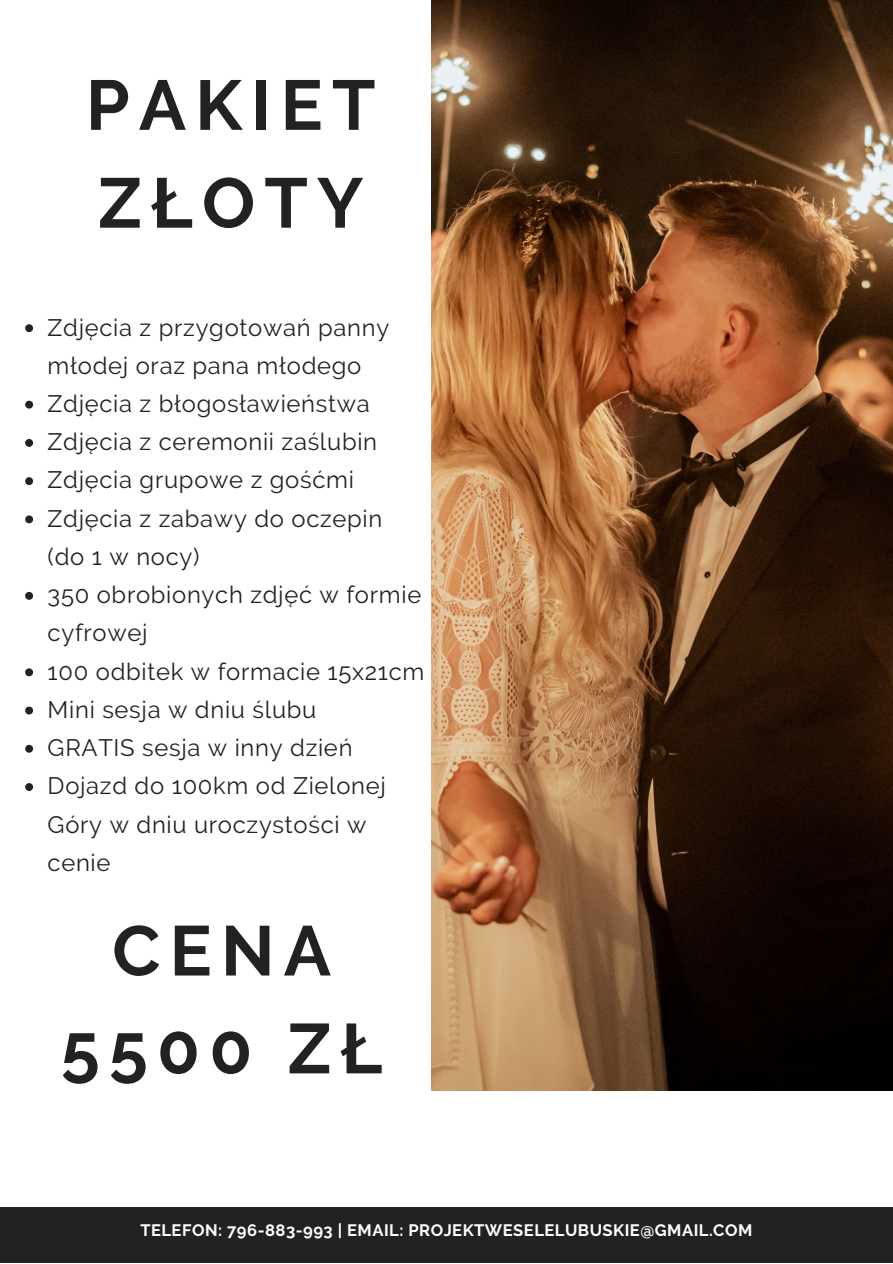
<style>
.page{position:relative;width:893px;height:1264px;background:#fff}
.page>*{position:absolute;margin:0;border:0;box-sizing:border-box;transform-origin:0 0}
.t1{font:700 70.2px/97.8px "Raleway";letter-spacing:.13em;color:#222}
.t2{font:23.7px/38.2px "Raleway";letter-spacing:.03em;color:#222}
.t3{font:700 16.5px "Raleway";letter-spacing:.03em;color:#fff}
</style>
<div class="page">
<img style="left:431px;top:0;width:461px;height:1090px">
<div style="left:0;top:1207px;width:892px;height:55px;background:#222"></div>
<svg style="left:25px;top:324px;width:8px;height:8px"></svg>
<svg style="left:25px;top:401px;width:8px;height:7px"></svg>
<svg style="left:25px;top:439px;width:8px;height:8px"></svg>
<svg style="left:25px;top:477px;width:8px;height:8px"></svg>
<svg style="left:25px;top:515px;width:8px;height:8px"></svg>
<svg style="left:25px;top:592px;width:8px;height:7px"></svg>
<svg style="left:25px;top:668px;width:8px;height:8px"></svg>
<svg style="left:25px;top:706px;width:8px;height:8px"></svg>
<svg style="left:25px;top:744px;width:8px;height:8px"></svg>
<svg style="left:25px;top:783px;width:8px;height:8px"></svg>
<p class="t1" style="left:86px;top:56px;width:291px">PAKIET<br>ZŁOTY</p>
<p class="t2" style="left:48px;top:308px;width:343px">Zdjęcia z przygotowań panny młodej oraz pana młodego</p>
<p class="t2" style="left:48px;top:384px;width:323px">Zdjęcia z błogosławieństwa</p>
<p class="t2" style="left:48px;top:423px;width:331px">Zdjęcia z ceremonii zaślubin</p>
<p class="t2" style="left:48px;top:461px;width:308px">Zdjęcia grupowe z gośćmi</p>
<p class="t2" style="left:48px;top:499px;width:336px">Zdjęcia z zabawy do oczepin (do 1 w nocy)</p>
<p class="t2" style="left:48px;top:575px;width:375px">350 obrobionych zdjęć w formie cyfrowej</p>
<p class="t2" style="left:48px;top:652px;width:378px">100 odbitek w formacie 15x21cm</p>
<p class="t2" style="left:48px;top:690px;width:270px">Mini sesja w dniu ślubu</p>
<p class="t2" style="left:48px;top:728px;width:306px">GRATIS sesja w inny dzień</p>
<p class="t2" style="left:48px;top:766px;width:340px">Dojazd do 100km od Zielonej<br>Góry w dniu uroczystości w cenie</p>
<p class="t1" style="left:61px;top:901px;width:323px;text-align:center">CENA<br>5500 ZŁ</p>
<p class="t3" style="left:140px;top:1220px;width:613px">TELEFON: 796-883-993 | EMAIL: PROJEKTWESELELUBUSKIE@GMAIL.COM</p>
</div>
